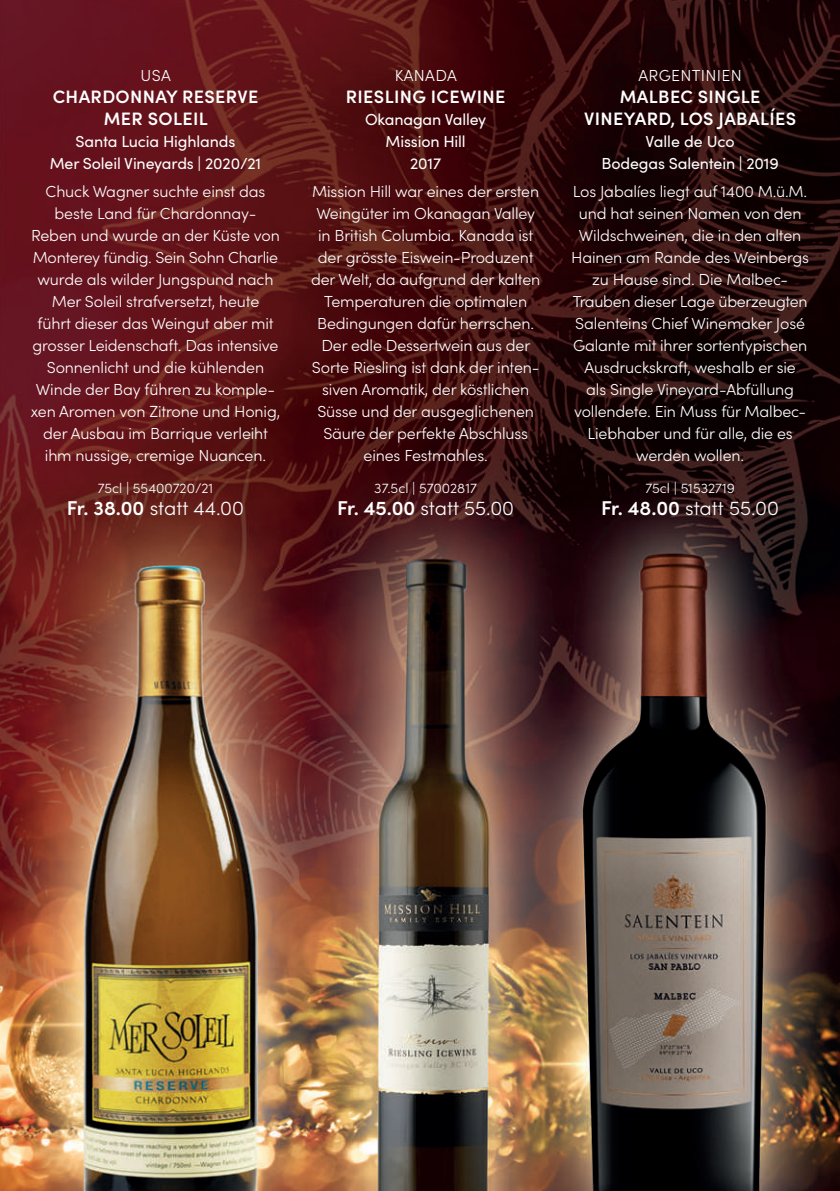
<style>
.page{position:relative;width:840px;height:1191px;background:#fff}
.page>*{position:absolute;margin:0;border:0;box-sizing:border-box;transform-origin:0 0}
.t1{font:300 20px "Sofia Pro";color:#fff}
.t2{font:600 18px/22px "Sofia Pro";letter-spacing:.02em;color:#fff;text-align:center}
.t3{font:300 16px/22px "Sofia Pro";letter-spacing:-.01em;color:#fff;text-align:center}
.t4{font:16px/22px "Sofia Pro";letter-spacing:-.01em;color:#fff;text-align:center}
.t5{font:300 16px "Sofia Pro";letter-spacing:.02em;color:#fff}
.t6{font:300 14px "Sofia Pro";color:#fff}
.s1{font-weight:600}
</style>
<div class="page">
<img style="left:0;top:0;width:839px;height:1191px">
<p class="t3" style="left:140px;top:63px;width:32px">USA</p>
<p class="t2" style="left:53px;top:84px;width:207px">CHARDONNAY RESERVE<br>MER SOLEIL</p>
<p class="t4" style="left:50px;top:129px;width:213px">Santa Lucia Highlands<br>Mer Soleil Vineyards | 2020/21</p>
<p class="t3" style="left:31px;top:179px;width:251px">Chuck Wagner suchte einst das beste Land für Chardonnay-<br>Reben und wurde an der Küste von<br>Monterey fündig. Sein Sohn Charlie wurde als wilder Jungspund nach<br>Mer Soleil strafversetzt, heute<br>führt dieser das Weingut aber mit grosser Leidenschaft. Das intensive<br>Sonnenlicht und die kühlenden<br>Winde der Bay führen zu komple&shy;xen Aromen von Zitrone und Honig, der Ausbau im Barrique verleiht ihm nussige, cremige Nuancen.</p>
<p class="t6" style="left:98px;top:478px;width:117px">75cl | 55400720/21</p>
<p class="t1" style="left:67px;top:493px;width:179px"><span class="s1">Fr. 38.00</span> statt 44.00</p>
<p class="t3" style="left:394px;top:63px;width:64px">KANADA</p>
<p class="t2" style="left:345px;top:84px;width:161px">RIESLING ICEWINE</p>
<p class="t4" style="left:365px;top:107px;width:123px">Okanagan Valley<br>Mission Hill<br>2017</p>
<p class="t3" style="left:311px;top:179px;width:231px">Mission Hill war eines der ersten<br>Weingüter im Okanagan Valley in British Columbia. Kanada ist der grösste Eiswein-Produzent der Welt, da aufgrund der kalten<br>Temperaturen die optimalen<br>Bedingungen dafür herrschen.<br>Der edle Dessertwein aus der<br>Sorte Riesling ist dank der inten&shy;siven Aromatik, der köstlichen<br>Süsse und der ausgeglichenen<br>Säure der perfekte Abschluss eines Festmahles.</p>
<p class="t6" style="left:374px;top:478px;width:104px">37.5cl | 57002817</p>
<p class="t1" style="left:337px;top:493px;width:178px"><span class="s1">Fr. 45.00</span> statt 55.00</p>
<p class="t5" style="left:638px;top:64px;width:105px">ARGENTINIEN</p>
<p class="t2" style="left:583px;top:84px;width:213px">MALBEC SINGLE<br>VINEYARD, LOS JABALÍES</p>
<p class="t4" style="left:601px;top:129px;width:178px">Valle de Uco<br>Bodegas Salentein | 2019</p>
<p class="t3" style="left:571px;top:179px;width:239px">Los Jabalíes liegt auf 1400 M.ü.M. und hat seinen Namen von den<br>Wildschweinen, die in den alten<br>Hainen am Rande des Weinbergs zu Hause sind. Die Malbec-<br>Trauben dieser Lage überzeugten<br>Salenteins Chief Winemaker José<br>Galante mit ihrer sortentypischen<br>Ausdruckskraft, weshalb er sie<br>als Single Vineyard-Abfüllung vollendete. Ein Muss für Malbec-<br>Liebhaber und für alle, die es werden wollen.</p>
<p class="t6" style="left:645px;top:478px;width:91px">75cl | 51532719</p>
<p class="t1" style="left:601px;top:493px;width:179px"><span class="s1">Fr. 48.00</span> statt 55.00</p>
</div>
